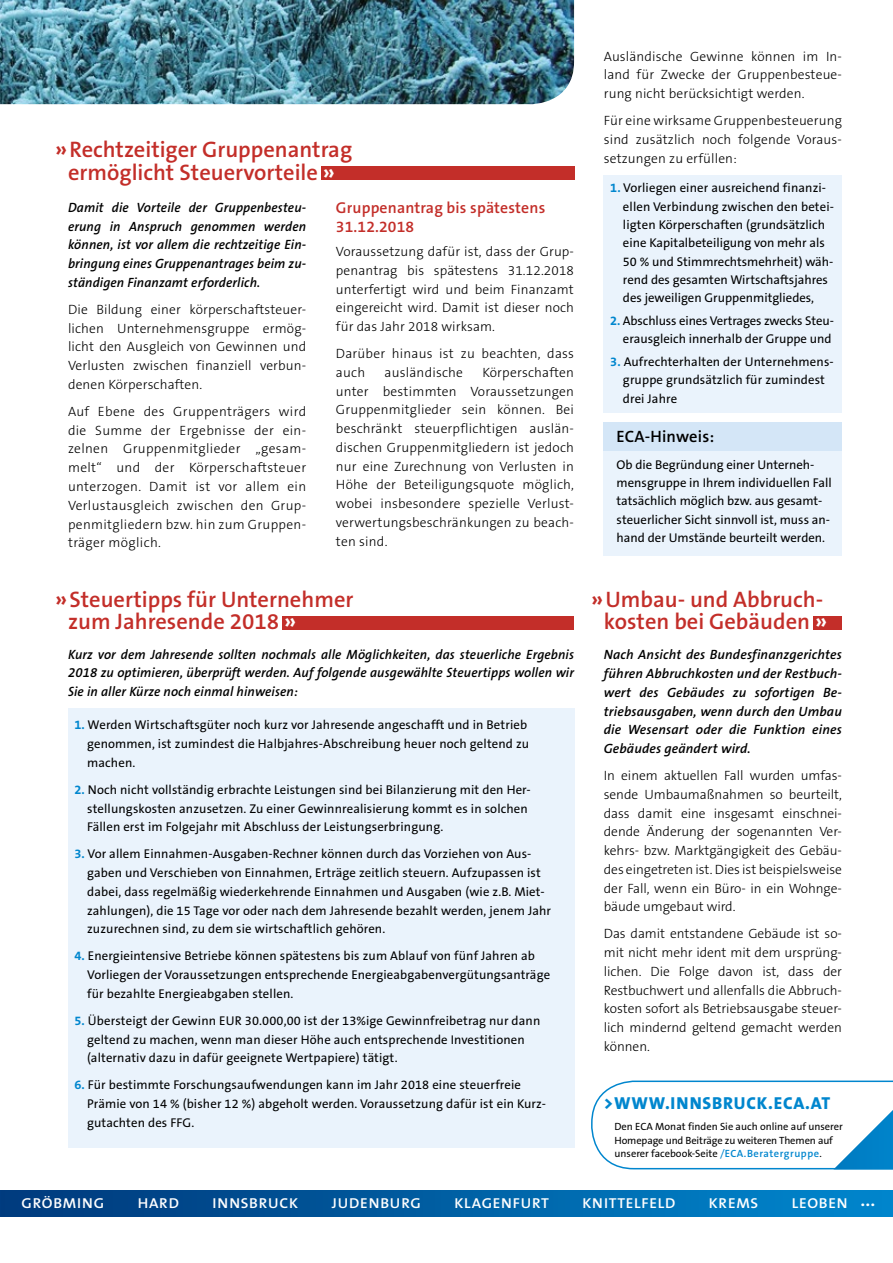
<style>
.page{position:relative;width:893px;height:1263px;background:#fff}
.page>*{position:absolute;margin:0;border:0;box-sizing:border-box;transform-origin:0 0}
.t1{font:600 22.5px/22.5px "The Sans B6";color:#c32e29;text-align:center}
.t2{font:800 17.4px "The Sans B8";letter-spacing:.045em;color:#0086ce}
.t3{font:600 16.5px "The Sans B6";letter-spacing:.01em;color:#000}
.t4{font:600 15.75px/18.8px "The Sans B6";letter-spacing:.01em;color:#c32e29}
.t5{font:600 14.4px "The Sans B6";letter-spacing:.05em;color:#fff;scale:1.06 1}
.t6{font:300 13.5px/18.8px "The Sans B3";letter-spacing:.01em;color:#000;text-align:justify}
.t7{font:italic 600 13.5px/18.8px "The Sans B6";letter-spacing:.01em;color:#000;text-align:justify}
.t8{font:12.75px/18.8px "The Sans B5 Plain";letter-spacing:.01em;color:#000}
.t9{font:12.75px/18.3px "The Sans B5 Plain";letter-spacing:-.01em;color:#000;text-align:right}
.t10{font:10.5px/13.5px "The Sans B5 Plain";color:#000}
.s1{font-family:"The Sans B7";font-weight:700}
.s2{font-family:"The Sans B7";font-weight:700;color:#fff}
.s3{font-family:"The Sans B7";font-weight:700;color:#0086ce}
.s4{color:#0086ce}
.s5{font-family:"The Sans B6";font-weight:600;color:#0086ce}
.s6{font-family:"The Sans B8";font-weight:800}
</style>
<div class="page">
<div style="left:68px;top:709px;width:506px;height:439px;background:#eaf3fc"></div>
<div style="left:604px;top:175px;width:238px;height:237px;background:#eaf3fc"></div>
<div style="left:321px;top:166px;width:253px;height:14px;background:#c32e29"></div>
<div style="left:282px;top:616px;width:292px;height:14px;background:#c32e29"></div>
<div style="left:813px;top:616px;width:29px;height:14px;background:#c32e29"></div>
<svg style="left:591px;top:1080px;width:302px;height:89px"></svg>
<img style="left:833px;top:1110px;width:60px;height:59px">
<div style="left:604px;top:422px;width:238px;height:29px;background:#d4e6f7"></div>
<div style="left:604px;top:451px;width:238px;height:104px;background:#eaf3fc"></div>
<img style="left:0;top:0;width:574px;height:104px">
<img style="left:0;top:1191px;width:893px;height:25px">
<h1 class="t1" style="left:55px;top:140px;width:298px"><span class="s1">»</span>Rechtzeitiger Gruppenantrag ermöglicht Steuervorteile <span class="s2">»</span></h1>
<p class="t7" style="left:68px;top:199px;width:240px">Damit die Vorteile der Gruppenbesteu&shy;erung in Anspruch genommen werden können, ist vor allem die rechtzeitige Ein&shy;bringung eines Gruppenantrages beim zu&shy;ständigen Finanzamt erforderlich.</p>
<p class="t6" style="left:68px;top:301px;width:240px">Die Bildung einer körperschaftsteuer&shy;lichen Unternehmensgruppe ermög&shy;licht den Ausgleich von Gewinnen und Verlusten zwischen finanziell verbun&shy;denen Körperschaften.</p>
<p class="t6" style="left:68px;top:403px;width:240px">Auf Ebene des Gruppenträgers wird die Summe der Ergebnisse der ein&shy;zelnen Gruppenmitglieder „gesam&shy;melt“ und der Körperschaftsteuer unterzogen. Damit ist vor allem ein Verlustausgleich zwischen den Grup&shy;penmitgliedern bzw. hin zum Gruppen&shy;träger möglich.</p>
<p class="t4" style="left:336px;top:200px;width:211px">Gruppenantrag bis spätestens<br>31.12.2018</p>
<p class="t6" style="left:336px;top:243px;width:240px">Voraussetzung dafür ist, dass der Grup&shy;penantrag bis spätestens 31.12.2018 unterfertigt wird und beim Finanzamt eingereicht wird. Damit ist dieser noch für das Jahr 2018 wirksam.</p>
<p class="t6" style="left:336px;top:345px;width:240px">Darüber hinaus ist zu beachten, dass auch</p>
<p class="t6" style="left:336px;top:364px;width:240px;text-indent:146px">Körperschaften unter bestimmten Voraussetzungen Gruppenmitglieder sein können. Bei beschränkt steuerpflichtigen auslän&shy;dischen Gruppenmitgliedern ist jedoch nur eine Zurechnung von Verlusten in Höhe der Beteiligungsquote möglich, wobei insbesondere spezielle Verlust&shy;verwertungsbeschränkungen zu beach&shy;ten sind.</p>
<p class="t6" style="left:385px;top:364px;width:80px">ausländische</p>
<h1 class="t1" style="left:68px;top:589px;width:287px;text-align:left;text-indent:-13px"><span class="s1">»</span>Steuertipps für U nternehmer zum Jahresende 2018 <span class="s2">»</span></h1>
<p class="t7" style="left:68px;top:645px;width:507px">Kurz vor dem Jahresende sollten nochmals alle Möglichkeiten, das steuerliche Ergebnis 2018 zu optimieren, überprüft werden. Auf folgende ausgewählte Steuertipps wollen wir Sie in aller Kürze noch einmal hinweisen:</p>
<p class="t8" style="left:87px;top:716px;width:444px;text-indent:-13px"><span class="s3">1.</span> Werden Wirtschaftsgüter noch kurz vor Jahresende angeschafft und in Betrieb genommen, ist zumindest die Halbjahres-Abschreibung heuer noch geltend zu machen.</p>
<p class="t8" style="left:87px;top:781px;width:445px;text-indent:-13px"><span class="s3">2.</span> Noch nicht vollständig erbrachte Leistungen sind bei Bilanzierung mit den Her&shy;stellungskosten anzusetzen. Zu einer Gewinnrealisierung kommt es in solchen<br>Fällen erst im Folgejahr mit Abschluss der Leistungserbringung.</p>
<p class="t8" style="left:87px;top:845px;width:465px;text-indent:-13px"><span class="s3">3.</span> Vor allem Einnahmen-Ausgaben-Rechner können durch das Vorziehen von Aus&shy;gaben und Verschieben von Einnahmen, Erträge zeitlich steuern. Aufzupassen ist dabei, dass regelmäßig wiederkehrende Einnahmen und Ausgaben (wie z.B. Miet&shy;zahlungen), die 15 Tage vor oder nach dem Jahresende bezahlt werden, jenem Jahr zuzurechnen sind, zu dem sie wirtschaftlich gehören.</p>
<p class="t8" style="left:87px;top:947px;width:464px;text-indent:-13px"><span class="s3">4.</span> Energieintensive Betriebe können spätestens bis zum Ablauf von fünf Jahren ab<br>Vorliegen der Voraussetzungen entsprechende Energieabgabenvergütungsanträge für bezahlte Energieabgaben stellen.</p>
<p class="t8" style="left:87px;top:1012px;width:455px;text-indent:-13px"><span class="s3">5.</span> Übersteigt der Gewinn EUR 30.000,00 ist der 13%ige Gewinnfreibetrag nur dann geltend zu machen, wenn man dieser Höhe auch entsprechende Investitionen (alternativ dazu in dafür geeignete Wertpapiere) tätigt.</p>
<p class="t8" style="left:87px;top:1076px;width:460px;text-indent:-13px"><span class="s3">6.</span> Für bestimmte Forschungsaufwendungen kann im Jahr 2018 eine steuerfreie<br>Prämie von 14 % (bisher 12 %) abgeholt werden. Voraussetzung dafür ist ein Kurz&shy;gutachten des FFG.</p>
<p class="t6" style="left:604px;top:47px;width:240px">Ausländische Gewinne können im In&shy;land für Zwecke der Gruppenbesteue&shy;rung nicht berücksichtigt werden.</p>
<p class="t6" style="left:604px;top:112px;width:240px">Für eine wirksame Gruppenbesteuerung sind zusätzlich noch folgende Voraus&shy;setzungen zu erfüllen:</p>
<p class="t8" style="left:623px;top:180px;width:213px;line-height:18.3px;text-indent:-13px"><span class="s3">1.</span> Vorliegen einer ausreichend finanzi&shy;ellen Verbindung zwischen den betei&shy;ligten Körperschaften (grundsätzlich eine Kapitalbeteiligung von mehr als 50 % und Stimmrechtsmehrheit) wäh&shy;rend des gesamten Wirtschaftsjahres des jeweiligen Gruppenmitgliedes,</p>
<p class="t9" style="left:610px;top:312px;width:225px"><span class="s3">2.</span> Abschluss eines Vertrages zwecks Steu&shy;erausgleich innerhalb der Gruppe und</p>
<p class="t8" style="left:623px;top:353px;width:212px;text-indent:-13px"><span class="s3">3.</span> Aufrechterhalten der Unternehmens&shy;gruppe grundsätzlich für zumindest drei Jahre</p>
<p class="t3" style="left:617px;top:427px;width:99px">ECA-Hinweis:</p>
<p class="t8" style="left:617px;top:456px;width:217px;line-height:18.3px">Ob die Begründung einer Unterneh&shy;mensgruppe in Ihrem individuellen Fall tatsächlich möglich bzw. aus gesamt&shy;steuerlicher Sicht sinnvoll ist, muss an&shy;hand der Umstände beurteilt werden.</p>
<h1 class="t1" style="left:591px;top:589px;width:237px"><span class="s1">»</span>U mbau- und Abbruch&shy;kosten bei Gebäuden <span class="s2">»</span></h1>
<p class="t7" style="left:604px;top:646px;width:240px">Nach Ansicht des Bundesfinanzgerichtes führen Abbruchkosten und der Restbuch&shy;wert des Gebäudes zu sofortigen Be&shy;triebsausgaben, wenn durch den Umbau die Wesensart oder die Funktion eines Gebäudes geändert wird.</p>
<p class="t6" style="left:604px;top:767px;width:240px">In einem aktuellen Fall wurden umfas&shy;sende Umbaumaßnahmen so beurteilt, dass damit eine insgesamt einschnei&shy;dende Änderung der sogenannten Ver&shy;kehrs- bzw. Marktgängigkeit des Gebäu&shy;des eingetreten ist. Dies ist beispielsweise der Fall, wenn ein Büro- in ein Wohnge&shy;bäude umgebaut wird.</p>
<p class="t6" style="left:604px;top:925px;width:240px">Das damit entstandene Gebäude ist so&shy;mit nicht mehr ident mit dem ursprüng&shy;lichen. Die Folge davon ist, dass der Restbuchwert und allenfalls die Abbruch&shy;kosten sofort als Betriebsausgabe steuer&shy;lich mindernd geltend gemacht werden können.</p>
<h2 class="t2" style="left:604px;top:1094px;width:228px">&gt;WWW.INNSBRUCK.ECA.AT</h2>
<p class="t10" style="left:614px;top:1120px;width:230px">Den ECA Monat finden Sie auch online auf unserer<br>Homepage und Beiträge zu weiteren Themen auf unserer facebook-Seite <span class="s4">/</span><span class="s5">ECA.Beratergruppe</span>.</p>
<p class="t5" style="left:22px;top:1195px;width:77px">Gröbming</p>
<p class="t5" style="left:138px;top:1195px;width:40px">Hard</p>
<p class="t5" style="left:212px;top:1195px;width:36px">Innsbr</p>
<p class="t5" style="left:268px;top:1195px;width:28px">uck</p>
<p class="t5" style="left:332px;top:1195px;width:75px">Judenburg</p>
<p class="t5" style="left:454px;top:1195px;width:91px">Klagenfurt</p>
<p class="t5" style="left:582px;top:1195px;width:89px">Knittelfeld</p>
<p class="t5" style="left:709px;top:1195px;width:47px">krems</p>
<p class="t5" style="left:792px;top:1195px;width:80px">leoben <span class="s6">...</span></p>
</div>
